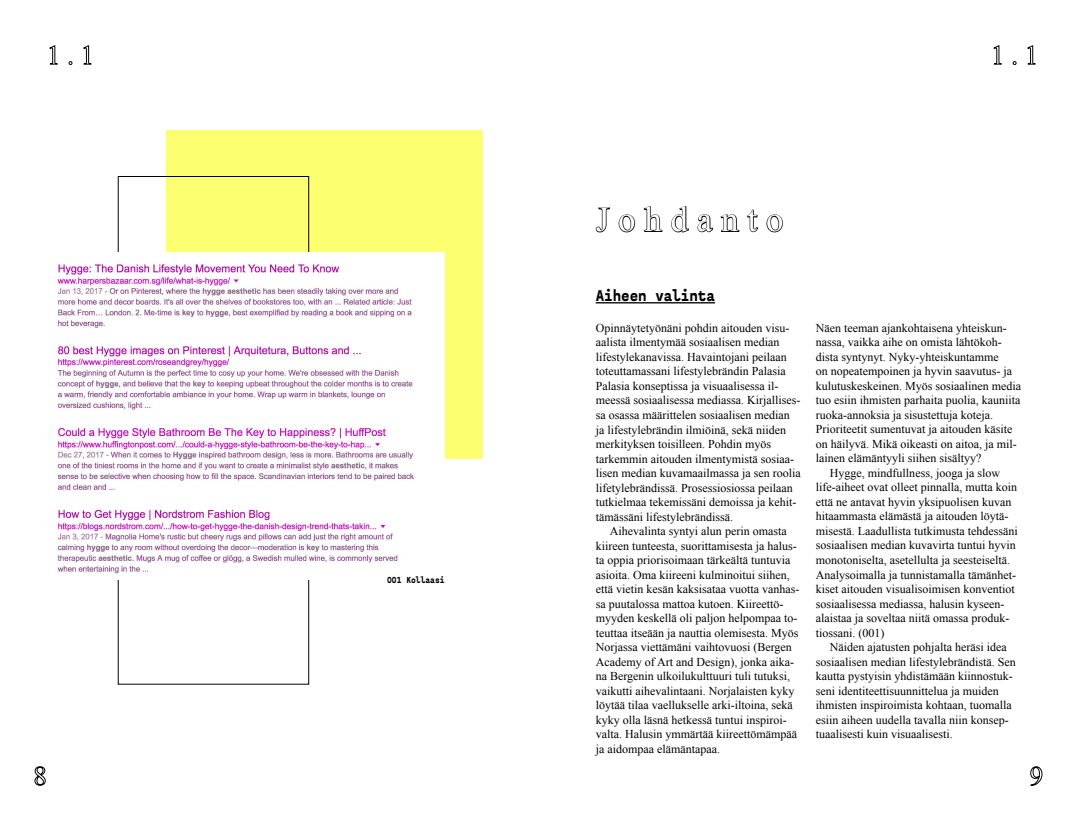
<style>
.page{position:relative;width:1078px;height:823px;background:#fff}
.page>*{position:absolute;margin:0;border:0;box-sizing:border-box;transform-origin:0 0}
.t1{font:35px "Times New Roman";letter-spacing:.25em;color:#fff}
.t2{font:500 16px "Airo";color:#000}
.t3{font:12px/14.5px "Times New Roman";color:#000}
.t4{font:500 9px "Airo";color:#000}
</style>
<div class="page">
<svg style="left:34px;top:766px;width:12px;height:19px"></svg>
<svg style="left:1030px;top:766px;width:12px;height:19px"></svg>
<hr style="left:595px;top:302px;width:119px;height:1px;background:#000">
<svg style="left:595px;top:207px;width:15px;height:26px"></svg>
<svg style="left:618px;top:214px;width:17px;height:19px"></svg>
<svg style="left:643px;top:206px;width:20px;height:26px"></svg>
<svg style="left:671px;top:206px;width:18px;height:27px"></svg>
<svg style="left:697px;top:214px;width:16px;height:19px"></svg>
<svg style="left:720px;top:214px;width:19px;height:18px"></svg>
<svg style="left:747px;top:209px;width:12px;height:24px"></svg>
<svg style="left:766px;top:214px;width:17px;height:19px"></svg>
<svg style="left:993px;top:45px;width:8px;height:20px"></svg>
<svg style="left:1012px;top:61px;width:4px;height:4px"></svg>
<svg style="left:1027px;top:45px;width:8px;height:20px"></svg>
<div style="left:167px;top:130px;width:316px;height:329px;background:#fcff70"></div>
<img style="left:57px;top:252px;width:387px;height:322px">
<svg style="left:49px;top:45px;width:9px;height:20px"></svg>
<svg style="left:69px;top:61px;width:4px;height:4px"></svg>
<svg style="left:83px;top:45px;width:8px;height:20px"></svg>
<p class="t4" style="left:387px;top:574px;width:59px">001 Kollaasi</p>
<h1 class="t1" style="left:595px;top:196px;width:189px">Johdanto</h1>
<h2 class="t2" style="left:595px;top:284px;width:121px">Aiheen valinta</h2>
<p class="t3" style="left:595px;top:320px;width:206px">Opinnäytetyönäni pohdin aitouden visu&shy;aalista ilmentymää sosiaalisen median lifestylekanavissa. Havaintojani peilaan toteuttamassani lifestylebrändin Palasia Palasia konseptissa ja visuaalisessa il&shy;meessä sosiaalisessa mediassa. Kirjallises&shy;sa osassa määrittelen sosiaalisen median ja lifestylebrändin ilmiöinä, sekä niiden merkityksen toisilleen. Pohdin myös tarkemmin aitouden ilmentymistä sosiaa&shy;lisen median kuvamaailmassa ja sen roolia lifetylebrändissä. Prosessiosiossa peilaan tutkielmaa tekemissäni demoissa ja kehit&shy;tämässäni lifestylebrändissä.</p>
<p class="t3" style="left:595px;top:523px;width:205px;text-indent:14px">Aihevalinta syntyi alun perin omasta kiireen tunteesta, suorittamisesta ja halus&shy;ta oppia priorisoimaan tärkeältä tuntuvia asioita. Oma kiireeni kulminoitui siihen, että vietin kesän kaksisataa vuotta vanhas&shy;sa puutalossa mattoa kutoen. Kiireettö&shy;myyden keskellä oli paljon helpompaa to&shy;teuttaa itseään ja nauttia olemisesta. Myös Norjassa viettämäni vaihtovuosi (Bergen Academy of Art and Design), jonka aika&shy;na Bergenin ulkoilukulttuuri tuli tutuksi, vaikutti aihevalintaani. Norjalaisten kyky löytää tilaa vaellukselle arki-iltoina, sekä kyky olla läsnä hetkessä tuntui inspiroi&shy;valta. Halusin ymmärtää kiireettömämpää ja aidompaa elämäntapaa.</p>
<p class="t3" style="left:815px;top:320px;width:192px">Näen teeman ajankohtaisena yhteiskun-</p>
<p class="t3" style="left:815px;top:334px;width:187px">nassa, vaikka aihe on omista lähtökoh-</p>
<p class="t3" style="left:815px;top:349px;width:184px">dista syntynyt. Nyky-yhteiskuntamme</p>
<p class="t3" style="left:815px;top:363px;width:198px">on nopeatempoinen ja hyvin saavutus- ja</p>
<p class="t3" style="left:815px;top:378px;width:207px">kulutuskeskeinen. Myös sosiaalinen media</p>
<p class="t3" style="left:815px;top:392px;width:206px">tuo esiin ihmisten parhaita puolia, kauniita</p>
<p class="t3" style="left:815px;top:407px;width:179px">ruoka-annoksia ja sisustettuja koteja.</p>
<p class="t3" style="left:815px;top:421px;width:198px">Prioriteetit sumentuvat ja aitouden käsite</p>
<p class="t3" style="left:815px;top:436px;width:202px">on häilyvä. Mikä oikeasti on aitoa, ja mil-</p>
<p class="t3" style="left:815px;top:450px;width:167px">lainen elämäntyyli siihen sisältyy?</p>
<p class="t3" style="left:829px;top:465px;width:171px">Hygge, mindfullness, jooga ja slow</p>
<p class="t3" style="left:815px;top:479px;width:203px">life-aiheet ovat olleet pinnalla, mutta koin</p>
<p class="t3" style="left:815px;top:494px;width:197px">että ne antavat hyvin yksipuolisen kuvan</p>
<p class="t3" style="left:815px;top:508px;width:194px">hitaammasta elämästä ja aitouden löytä-</p>
<p class="t3" style="left:815px;top:523px;width:203px">misestä. Laadullista tutkimusta tehdessäni</p>
<p class="t3" style="left:815px;top:537px;width:201px">sosiaalisen median kuvavirta tuntui hyvin</p>
<p class="t3" style="left:815px;top:552px;width:196px">monotoniselta, asetellulta ja seesteiseltä.</p>
<p class="t3" style="left:815px;top:566px;width:202px">Analysoimalla ja tunnistamalla tämänhet-</p>
<p class="t3" style="left:815px;top:581px;width:201px">kiset aitouden visualisoimisen konventiot</p>
<p class="t3" style="left:815px;top:595px;width:190px">sosiaalisessa mediassa, halusin kyseen-</p>
<p class="t3" style="left:815px;top:610px;width:195px">alaistaa ja soveltaa niitä omassa produk-</p>
<p class="t3" style="left:815px;top:624px;width:70px">tiossani. (001)</p>
<p class="t3" style="left:829px;top:639px;width:178px">Näiden ajatusten pohjalta heräsi idea</p>
<p class="t3" style="left:815px;top:653px;width:201px">sosiaalisen median lifestylebrändistä. Sen</p>
<p class="t3" style="left:815px;top:668px;width:198px">kautta pystyisin yhdistämään kiinnostuk-</p>
<p class="t3" style="left:815px;top:682px;width:184px">seni identiteettisuunnittelua ja muiden</p>
<p class="t3" style="left:815px;top:697px;width:198px">ihmisten inspiroimista kohtaan, tuomalla</p>
<p class="t3" style="left:815px;top:711px;width:194px">esiin aiheen uudella tavalla niin konsep-</p>
<p class="t3" style="left:815px;top:726px;width:139px">tuaalisesti kuin visuaalisesti.</p>
</div>
